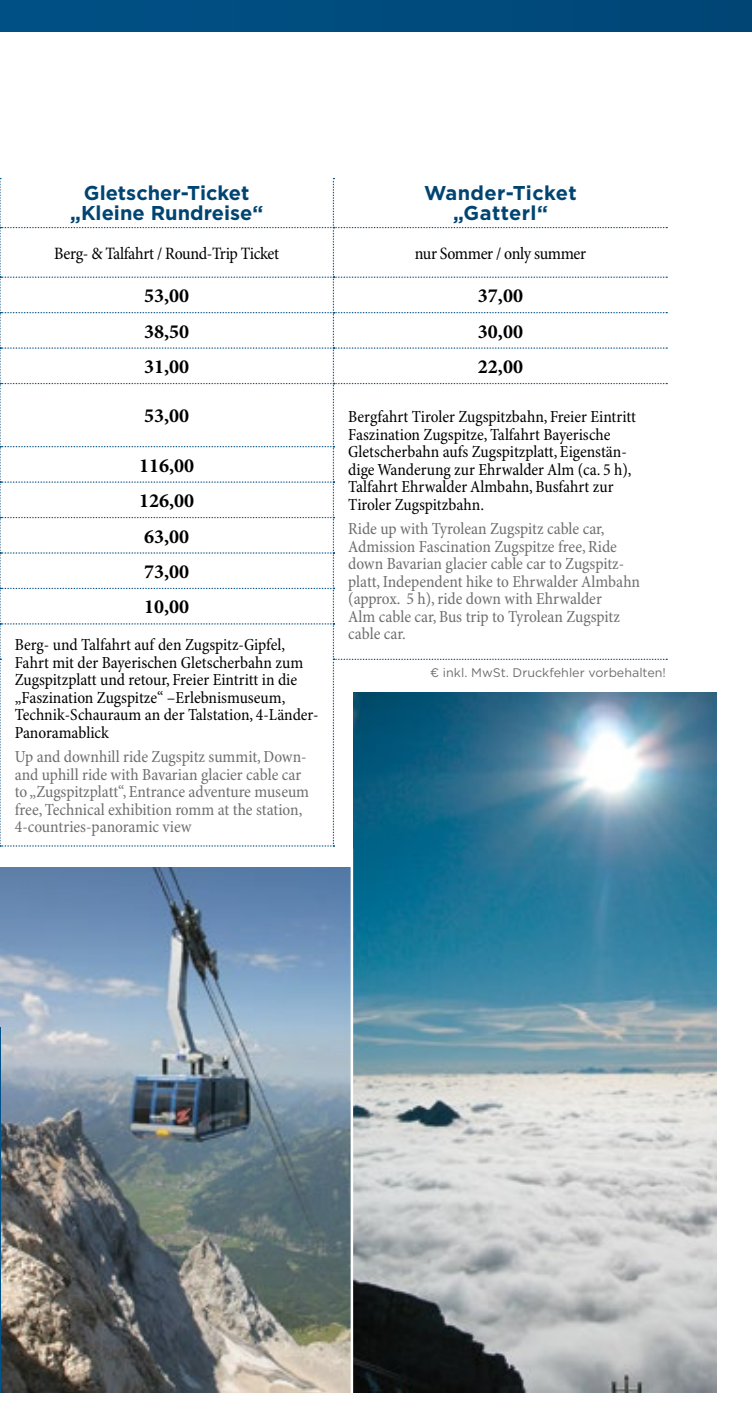
<style>
.page{position:relative;width:752px;height:1418px;background:#fff}
.page>*{position:absolute;margin:0;border:0;box-sizing:border-box;transform-origin:0 0}
.t1{font:700 20px/35.5px "Minion Pro";color:#000}
.t2{font:700 20px/20px "Gotham";color:#004472;text-align:center}
.t3{font:700 20px/20px "Gotham";letter-spacing:.02em;color:#004472;text-align:center}
.t4{font:condensed 17.5px "Minion Pro";letter-spacing:-.02em;color:#000}
.t5{font:condensed 17px/17.5px "Minion Pro";color:#000}
.t6{font:condensed 17px/17.5px "Minion Pro";color:#706f6f}
.t7{font:12.5px "Gotham";color:#706f6f}
</style>
<div class="page">
<div style="left:0;top:0;width:751px;height:31px;background:#004c7f"></div>
<img style="left:0;top:867px;width:350px;height:525px">
<img style="left:353px;top:692px;width:363px;height:700px">
<svg style="left:0;top:178px;width:667px;height:668px"></svg>
<p class="t2" style="left:70px;top:183px;width:194px">Gletscher-Ticket „Kleine Rundreise“</p>
<p class="t3" style="left:424px;top:183px;width:154px">Wander-Ticket „Gatterl“</p>
<p class="t4" style="left:54px;top:243px;width:226px">Berg- &amp; Talfahrt / Round-Trip Ticket</p>
<p class="t4" style="left:414px;top:243px;width:173px">nur Sommer / only summer</p>
<p class="t1" style="left:144px;top:278px;width:47px">53,00</p>
<p class="t1" style="left:477px;top:278px;width:47px">37,00</p>
<p class="t1" style="left:144px;top:313px;width:47px">38,50</p>
<p class="t1" style="left:477px;top:313px;width:47px">30,00</p>
<p class="t1" style="left:144px;top:349px;width:47px">31,00</p>
<p class="t1" style="left:477px;top:349px;width:47px">22,00</p>
<p class="t1" style="left:144px;top:398px;width:47px">53,00</p>
<p class="t5" style="left:348px;top:409px;width:289px">Bergfahrt Tiroler Zugspitzbahn, Freier Eintritt Faszination Zugspitze, Talfahrt Bayerische Gletscherbahn aufs Zugspitzplatt, Eigenstän&shy;dige Wanderung zur Ehrwalder Alm (ca. 5 h), Talfahrt Ehrwalder Almbahn, Busfahrt zur Tiroler Zugspitzbahn.</p>
<p class="t6" style="left:348px;top:521px;width:293px">Ride up with Tyrolean Zugspitz cable car, Admission Fascination Zugspitze free, Ride down Bavarian glacier cable car to Zugspitz&shy;platt, Independent hike to Ehrwalder Almbahn (approx. 5 h), ride down with Ehrwalder<br>Alm cable car, Bus trip to Tyrolean Zugspitz cable car.</p>
<p class="t1" style="left:139px;top:447px;width:57px">116,00<br>126,00<br>63,00<br>73,00<br>10,00</p>
<p class="t5" style="left:15px;top:636px;width:305px">Berg- und Talfahrt auf den Zugspitz-Gipfel, Fahrt mit der Bayerischen Gletscherbahn zum Zugspitzplatt und retour, Freier Eintritt in die „Faszination Zugspitze“ –Erlebnismuseum, Technik-Schauraum an der Talstation, 4-Länder-Panoramablick</p>
<p class="t6" style="left:15px;top:748px;width:296px">Up and downhill ride Zugspitz summit, Down&shy;and uphill ride with Bavarian glacier cable car to „Zugspitzplatt“, Entrance adventure museum free, Technical exhibition romm at the station, 4-countries-panoramic view</p>
<p class="t7" style="left:430px;top:664px;width:237px">€ inkl. MwSt. Druckfehler vorbehalten!</p>
</div>
